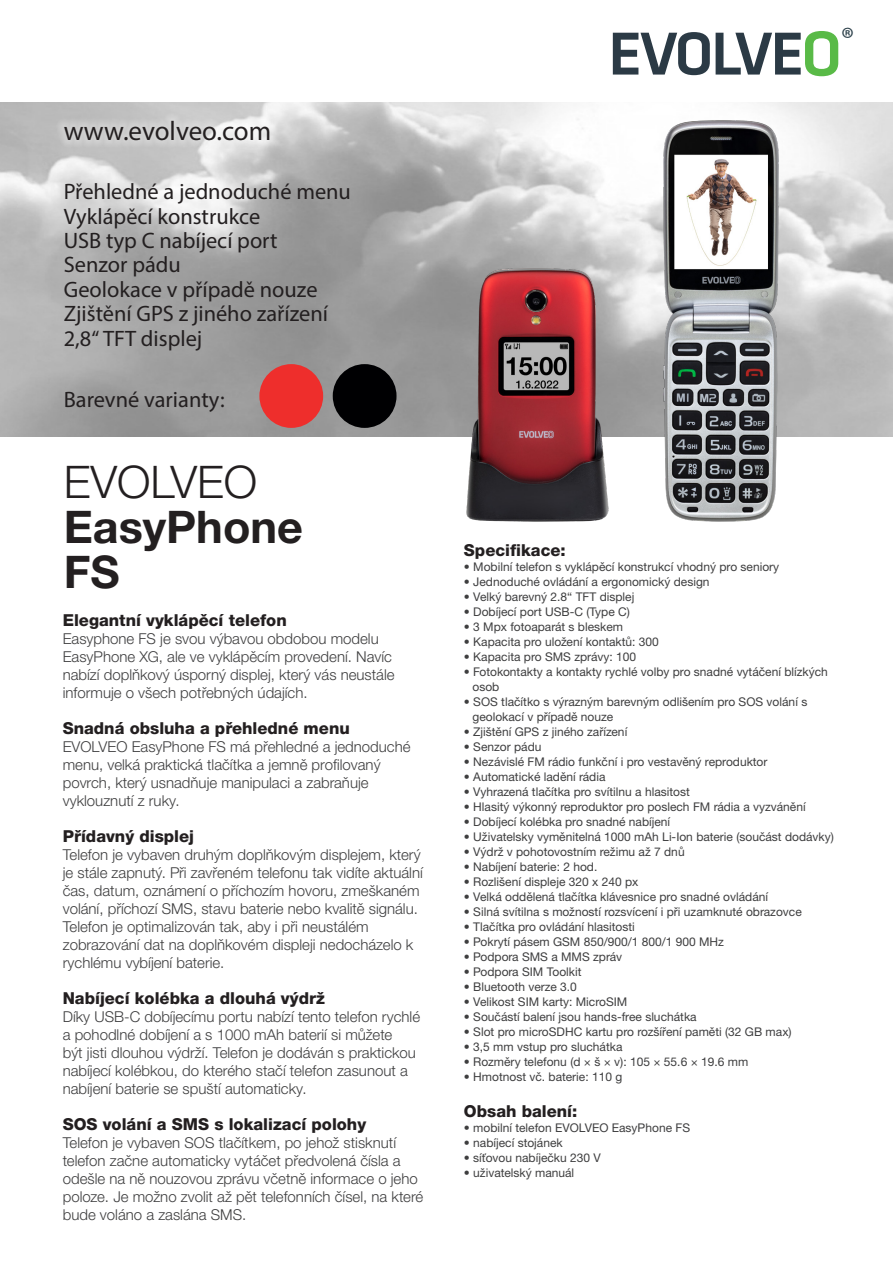
<style>
.page{position:relative;width:893px;height:1263px;background:#fff}
.page>*{position:absolute;margin:0;border:0;box-sizing:border-box;transform-origin:0 0}
.t1{font:700 45px "Helvetica Neue CE";color:#231f20}
.t2{font:300 45px "Helvetica Neue CE";color:#231f20}
.t3{font:31.05px "Myriad Pro";color:#2c404a}
.t4{font:27px "Myriad Pro";color:#231f20}
.t5{font:22.35px "Myriad Pro";color:#231f20}
.t6{font:800 16.5px "Helvetica Neue LT Pro";color:#231f20}
.t7{font:300 15px/18px "Helvetica Neue LTW1 G";color:#3e3e3f}
.t8{font:12px/15px "Helvetica Neue LTW1 G";color:#3e3e3f}
</style>
<div class="page">
<img style="left:0;top:102px;width:893px;height:335px">
<div style="left:56px;top:113px;width:222px;height:35px;background:#fff;opacity:.56"></div>
<div style="left:259px;top:364px;width:64px;height:64px;background:#ee2e2c;border-radius:50%"></div>
<div style="left:333px;top:364px;width:63px;height:64px;background:#000002;border-radius:50%"></div>
<img style="left:443px;top:116px;width:385px;height:406px">
<svg style="left:613px;top:32px;width:97px;height:43px"></svg>
<svg style="left:716px;top:31px;width:122px;height:45px"></svg>
<p class="t4" style="left:64px;top:114px;width:209px">www.evolveo.com</p>
<p class="t5" style="left:64px;top:178px;width:289px">Přehledné a jednoduché menu</p>
<p class="t5" style="left:64px;top:202px;width:198px">Vyklápěcí konstrukce</p>
<p class="t5" style="left:64px;top:227px;width:215px">USB typ C nabíjecí port</p>
<p class="t5" style="left:64px;top:251px;width:119px">Senzor pádu</p>
<p class="t5" style="left:64px;top:276px;width:255px">Geolokace v případě nouze</p>
<p class="t5" style="left:64px;top:300px;width:266px">Zjištění GPS z jiného zařízení</p>
<p class="t5" style="left:64px;top:324px;width:140px">2,8“ TFT displej</p>
<p class="t5" style="left:64px;top:385px;width:162px">Barevné varianty:</p>
<p class="t2" style="left:64px;top:455px;width:195px">EVOLVEO</p>
<p class="t1" style="left:64px;top:499px;width:241px">EasyPhone</p>
<p class="t1" style="left:64px;top:544px;width:57px">FS</p>
<p class="t6" style="left:63px;top:610px;width:225px">Elegantní vyklápěcí telefon</p>
<p class="t7" style="left:63px;top:630px;width:333px">Easyphone FS je svou výbavou obdobou modelu EasyPhone XG, ale ve vyklápěcím provedení. Navíc nabízí doplňkový úsporný displej, který vás neustále informuje o všech potřebných údajích.</p>
<p class="t6" style="left:63px;top:718px;width:289px">Snadná obsluha a přehledné menu</p>
<p class="t7" style="left:63px;top:738px;width:349px">EVOLVEO EasyPhone FS má přehledné a jednoduché menu, velká praktická tlačítka a jemně profilovaný povrch, který usnadňuje manipulaci a zabraňuje vyklouznutí z ruky.</p>
<p class="t6" style="left:63px;top:826px;width:133px">Přídavný displej</p>
<p class="t7" style="left:63px;top:846px;width:362px">Telefon je vybaven druhým doplňkovým displejem, který je stále zapnutý. Při zavřeném telefonu tak vidíte aktuální čas, datum, oznámení o příchozím hovoru, zmeškaném volání, příchozí SMS, stavu baterie nebo kvalitě signálu.<br>Telefon je optimalizován tak, aby i při neustálém zobrazování dat na doplňkovém displeji nedocházelo k rychlému vybíjení baterie.</p>
<p class="t6" style="left:63px;top:988px;width:264px">Nabíjecí kolébka a dlouhá výdrž</p>
<p class="t7" style="left:63px;top:1008px;width:359px">Díky USB-C dobíjecímu portu nabízí tento telefon rychlé a pohodlné dobíjení a s 1000 mAh baterií si můžete<br>být jisti dlouhou výdrží. Telefon je dodáván s praktickou nabíjecí kolébkou, do kterého stačí telefon zasunout a nabíjení baterie se spuští automaticky.</p>
<p class="t6" style="left:63px;top:1114px;width:305px">SOS volání a SMS s lokalizací polohy</p>
<p class="t7" style="left:63px;top:1134px;width:362px">Telefon je vybaven SOS tlačítkem, po jehož stisknutí telefon začne automaticky vytáčet předvolená čísla a odešle na ně nouzovou zprávu včetně informace o jeho poloze. Je možno zvolit až pět telefonních čísel, na které bude voláno a zaslána SMS.</p>
<h2 class="t3" style="left:841px;top:19px;width:15px">®</h2>
<p class="t6" style="left:464px;top:541px;width:103px">Specifikace:</p>
<p class="t8" style="left:464px;top:559px;width:317px">• Mobilní telefon s vyklápěcí konstrukcí vhodný pro seniory</p>
<p class="t8" style="left:464px;top:574px;width:247px">• Jednoduché ovládání a ergonomický design</p>
<p class="t8" style="left:464px;top:589px;width:172px">• Velký barevný 2.8“ TFT displej</p>
<p class="t8" style="left:464px;top:604px;width:168px">• Dobíjecí port USB-C (Type C)</p>
<p class="t8" style="left:464px;top:619px;width:161px">• 3 Mpx fotoaparát s bleskem</p>
<p class="t8" style="left:464px;top:634px;width:197px">• Kapacita pro uložení kontaktů: 300</p>
<p class="t8" style="left:464px;top:649px;width:174px">• Kapacita pro SMS zprávy: 100</p>
<p class="t8" style="left:472px;top:664px;width:357px;text-indent:-9px">• Fotokontakty a kontakty rychlé volby pro snadné vytáčení blízkých osob</p>
<p class="t8" style="left:472px;top:694px;width:336px;text-indent:-9px">• SOS tlačítko s výrazným barevným odlišením pro SOS volání s geolokací v případě nouze</p>
<p class="t8" style="left:464px;top:724px;width:165px">• Zjištění GPS z jiného zařízení</p>
<p class="t8" style="left:464px;top:739px;width:79px">• Senzor pádu</p>
<p class="t8" style="left:464px;top:754px;width:305px">• Nezávislé FM rádio funkční i pro vestavěný reproduktor</p>
<p class="t8" style="left:464px;top:769px;width:143px">• Automatické ladění rádia</p>
<p class="t8" style="left:464px;top:784px;width:227px">• Vyhrazená tlačítka pro svítilnu a hlasitost</p>
<p class="t8" style="left:464px;top:799px;width:343px">• Hlasitý výkonný reproduktor pro poslech FM rádia a vyzvánění</p>
<p class="t8" style="left:464px;top:814px;width:208px">• Dobíjecí kolébka pro snadné nabíjení</p>
<p class="t8" style="left:464px;top:829px;width:372px">• Uživatelsky vyměnitelná 1000 mAh Li-Ion baterie (součást dodávky)</p>
<p class="t8" style="left:464px;top:844px;width:222px">• Výdrž v pohotovostním režimu až 7 dnů</p>
<p class="t8" style="left:464px;top:859px;width:135px">• Nabíjení baterie: 2 hod.</p>
<p class="t8" style="left:464px;top:874px;width:176px">• Rozlišení displeje 320 x 240 px</p>
<p class="t8" style="left:464px;top:889px;width:306px">• Velká oddělená tlačítka klávesnice pro snadné ovládání</p>
<p class="t8" style="left:464px;top:904px;width:339px">• Silná svítilna s možností rozsvícení i při uzamknuté obrazovce</p>
<p class="t8" style="left:464px;top:919px;width:172px">• Tlačítka pro ovládání hlasitosti</p>
<p class="t8" style="left:464px;top:934px;width:262px">• Pokrytí pásem GSM 850/900/1 800/1 900 MHz</p>
<p class="t8" style="left:464px;top:949px;width:160px">• Podpora SMS a MMS zpráv</p>
<p class="t8" style="left:464px;top:964px;width:119px">• Podpora SIM Toolkit</p>
<p class="t8" style="left:464px;top:979px;width:114px">• Bluetooth verze 3.0</p>
<p class="t8" style="left:464px;top:994px;width:165px">• Velikost SIM karty: MicroSIM</p>
<p class="t8" style="left:464px;top:1009px;width:234px">• Součástí balení jsou hands-free sluchátka</p>
<p class="t8" style="left:464px;top:1024px;width:329px">• Slot pro microSDHC kartu pro rozšíření paměti (32 GB max)</p>
<p class="t8" style="left:464px;top:1039px;width:160px">• 3,5 mm vstup pro sluchátka</p>
<p class="t8" style="left:464px;top:1054px;width:286px">• Rozměry telefonu (d × š × v): 105 × 55.6 × 19.6 mm</p>
<p class="t8" style="left:464px;top:1069px;width:160px">• Hmotnost vč. baterie: 110 g</p>
<p class="t6" style="left:464px;top:1102px;width:115px">Obsah balení:</p>
<p class="t8" style="left:464px;top:1120px;width:228px">• mobilní telefon EVOLVEO EasyPhone FS</p>
<p class="t8" style="left:464px;top:1135px;width:100px">• nabíjecí stojánek</p>
<p class="t8" style="left:464px;top:1150px;width:138px">• síťovou nabíječku 230 V</p>
<p class="t8" style="left:464px;top:1165px;width:112px">• uživatelský manuál</p>
</div>
